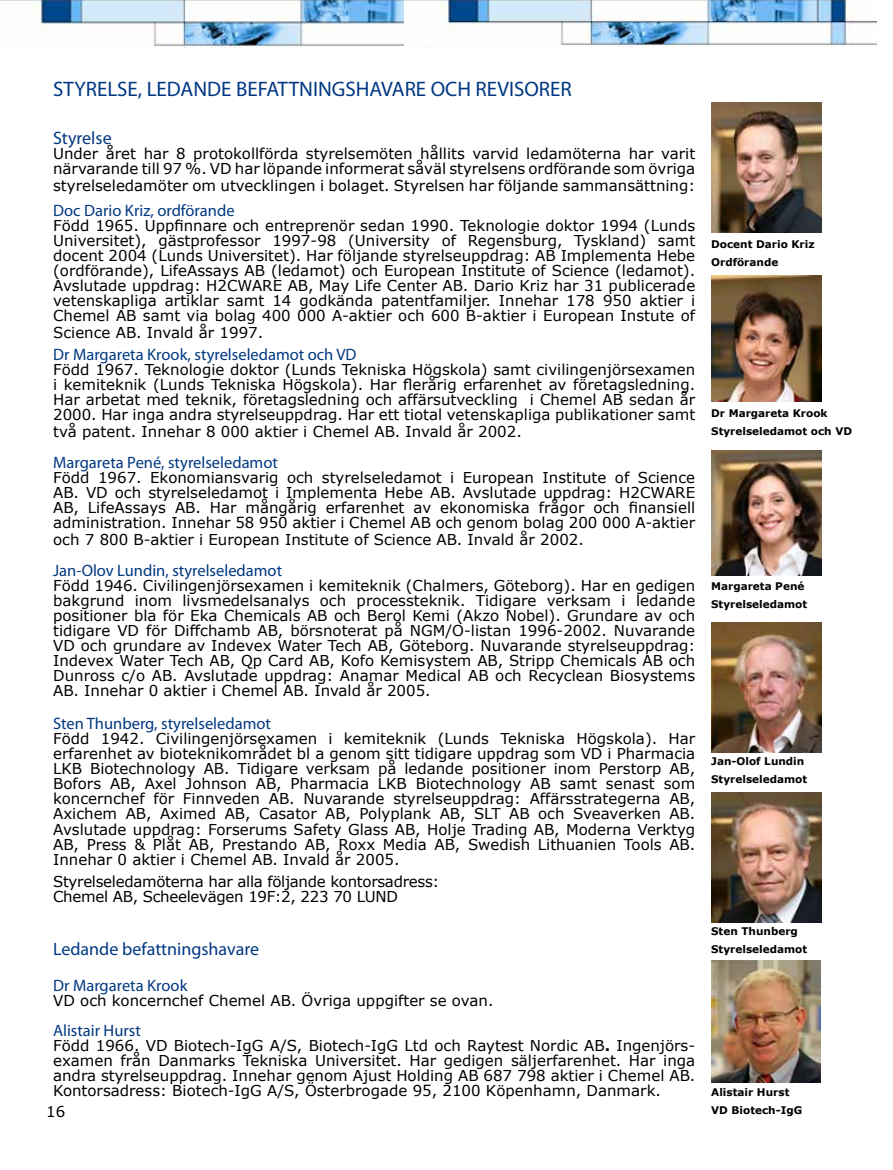
<style>
.page{position:relative;width:893px;height:1170px;background:#fff}
.page>*{position:absolute;margin:0;border:0;box-sizing:border-box;transform-origin:0 0}
.t1{font:21px "Myriad Pro";color:#003882}
.t2{font:18px "Myriad Pro";color:#003882}
.t3{font:16.5px "Myriad Pro";color:#003882}
.t4{font:15px/15px "Verdana";color:#000;text-align:justify}
.t5{font:15px/15px "Verdana";letter-spacing:-.02em;color:#000}
.t6{font:700 10.5px/18px "Verdana";color:#000}
.s1{font-weight:700}
</style>
<div class="page">
<img style="left:0;top:0;width:404px;height:47px">
<img style="left:404px;top:0;width:473px;height:47px">
<img style="left:712px;top:960px;width:108px;height:122px">
<img style="left:711px;top:276px;width:110px;height:126px">
<img style="left:711px;top:450px;width:110px;height:125px">
<img style="left:711px;top:622px;width:110px;height:130px">
<img style="left:711px;top:792px;width:111px;height:130px">
<img style="left:711px;top:103px;width:110px;height:129px">
<h1 class="t1" style="left:53px;top:76px;width:520px">STYRELSE, LEDANDE BEFATTNINGSHAVARE OCH REVISORER</h1>
<p class="t2" style="left:53px;top:127px;width:60px">Styrelse</p>
<p class="t4" style="left:53px;top:146px;width:644px">Under året har 8 protokollförda styrelsemöten hållits varvid ledamöterna har varit närvarande till 97 %. VD har löpande informerat såväl styrelsens ordförande som övriga</p>
<p class="t4" style="left:53px;top:177px;width:644px">styrelseledamöter om utvecklingen i bolaget. Styrelsen har följande sammansättning:</p>
<p class="t3" style="left:53px;top:200px;width:183px">Doc Dario Kriz, ordförande</p>
<p class="t4" style="left:53px;top:218px;width:644px">Född 1965. Uppfinnare och entreprenör sedan 1990. Teknologie doktor 1994 (Lunds Universitet), gästprofessor 1997-98 (University of Regensburg, Tyskland) samt docent 2004 (Lunds Universitet). Har följande styrelseuppdrag: AB Implementa Hebe (ordförande), LifeAssays AB (ledamot) och European Institute of Science (ledamot).<br>Avslutade uppdrag: H2CWARE AB, May Life Center AB. Dario Kriz har 31 publicerade vetenskapliga artiklar samt 14 godkända patentfamiljer. Innehar 178 950 aktier i Chemel AB samt via bolag 400 000 A-aktier och 600 B-aktier i European Instute of</p>
<p class="t4" style="left:53px;top:324px;width:212px">Science AB. Invald år 1997.</p>
<p class="t3" style="left:53px;top:344px;width:305px">Dr Margareta Krook, styrelseledamot och VD</p>
<p class="t4" style="left:53px;top:362px;width:644px">Född 1967. Teknologie doktor (Lunds Tekniska Högskola) samt civilingenjörsexamen i kemiteknik (Lunds Tekniska Högskola). Har flerårig erfarenhet av företagsledning.<br>Har arbetat med teknik, företagsledning och affärsutveckling i Chemel AB sedan år 2000. Har inga andra styrelseuppdrag. Har ett tiotal vetenskapliga publikationer samt</p>
<p class="t4" style="left:53px;top:423px;width:470px">två patent. Innehar 8 000 aktier i Chemel AB. Invald år 2002.</p>
<p class="t3" style="left:53px;top:452px;width:226px">Margareta Pené, styrelseledamot</p>
<p class="t4" style="left:53px;top:470px;width:644px">Född 1967. Ekonomiansvarig och styrelseledamot i European Institute of Science AB. VD och styrelseledamot i Implementa Hebe AB. Avslutade uppdrag: H2CWARE AB, LifeAssays AB. Har mångårig erfarenhet av ekonomiska frågor och finansiell administration. Innehar 58 950 aktier i Chemel AB och genom bolag 200 000 A-aktier</p>
<p class="t4" style="left:53px;top:531px;width:532px">och 7 800 B-aktier i European Institute of Science AB. Invald år 2002.</p>
<p class="t3" style="left:53px;top:560px;width:230px">Jan-Olov Lundin, styrelseledamot</p>
<p class="t4" style="left:53px;top:578px;width:644px">Född 1946. Civilingenjörsexamen i kemiteknik (Chalmers, Göteborg). Har en gedigen bakgrund inom livsmedelsanalys och processteknik. Tidigare verksam i ledande positioner bla för Eka Chemicals AB och Berol Kemi (Akzo Nobel). Grundare av och tidigare VD för Diffchamb AB, börsnoterat på NGM/O-listan 1996-2002. Nuvarande VD och grundare av Indevex Water Tech AB, Göteborg. Nuvarande styrelseuppdrag:<br>Indevex Water Tech AB, Qp Card AB, Kofo Kemisystem AB, Stripp Chemicals AB och Dunross c/o AB. Avslutade uppdrag: Anamar Medical AB och Recyclean Biosystems AB. Innehar 0 aktier i Chemel AB. Invald år 2005.</p>
<p class="t3" style="left:53px;top:713px;width:219px">Sten Thunberg, styrelseledamot</p>
<p class="t4" style="left:53px;top:731px;width:644px">Född 1942. Civilingenjörsexamen i kemiteknik (Lunds Tekniska Högskola). Har erfarenhet av bioteknikområdet bl a genom sitt tidigare uppdrag som VD i Pharmacia LKB Biotechnology AB. Tidigare verksam på ledande positioner inom Perstorp AB, Bofors AB, Axel Johnson AB, Pharmacia LKB Biotechnology AB samt senast som koncernchef för Finnveden AB. Nuvarande styrelseuppdrag: Affärsstrategerna AB, Axichem AB, Aximed AB, Casator AB, Polyplank AB, SLT AB och Sveaverken AB.<br>Avslutade uppdrag: Forserums Safety Glass AB, Holje Trading AB, Moderna Verktyg AB, Press &amp; Plåt AB, Prestando AB, Roxx Media AB, Swedish Lithuanien Tools AB.<br>Innehar 0 aktier i Chemel AB. Invald år 2005.</p>
<p class="t5" style="left:53px;top:873px;width:388px">Styrelseledamöterna har alla följande kontorsadress:<br>Chemel AB, Scheelevägen 19F:2, 223 70 LUND</p>
<p class="t2" style="left:53px;top:937px;width:207px">Ledande befattningshavare</p>
<p class="t3" style="left:53px;top:974px;width:136px">Dr Margareta Krook</p>
<p class="t4" style="left:53px;top:992px;width:442px">VD och koncernchef Chemel AB. Övriga uppgifter se ovan.</p>
<p class="t3" style="left:53px;top:1019px;width:89px">Alistair Hurst</p>
<p class="t4" style="left:53px;top:1037px;width:644px">Född 1966. VD Biotech-IgG A/S, Biotech-IgG Ltd och Raytest Nordic AB<span class="s1">.</span> Ingenjörs&shy;examen från Danmarks Tekniska Universitet. Har gedigen säljerfarenhet. Har inga andra styrelseuppdrag. Innehar genom Ajust Holding AB 687 798 aktier i Chemel AB.<br>Kontorsadress: Biotech-IgG A/S, Österbrogade 95, 2100 Köpenhamn, Danmark.</p>
<p class="t4" style="left:46px;top:1103px;width:21px">16</p>
<p class="t6" style="left:711px;top:235px;width:105px">Docent Dario Kriz<br>Ordförande</p>
<p class="t6" style="left:711px;top:404px;width:142px">Dr Margareta Krook<br>Styrelseledamot och VD</p>
<p class="t6" style="left:711px;top:576px;width:98px">Margareta Pené<br>Styrelseledamot</p>
<p class="t6" style="left:711px;top:751px;width:98px">Jan-Olof Lundin<br>Styrelseledamot</p>
<p class="t6" style="left:711px;top:921px;width:98px">Sten Thunberg<br>Styrelseledamot</p>
<p class="t6" style="left:711px;top:1082px;width:93px">Alistair Hurst<br>VD Biotech-IgG</p>
</div>
